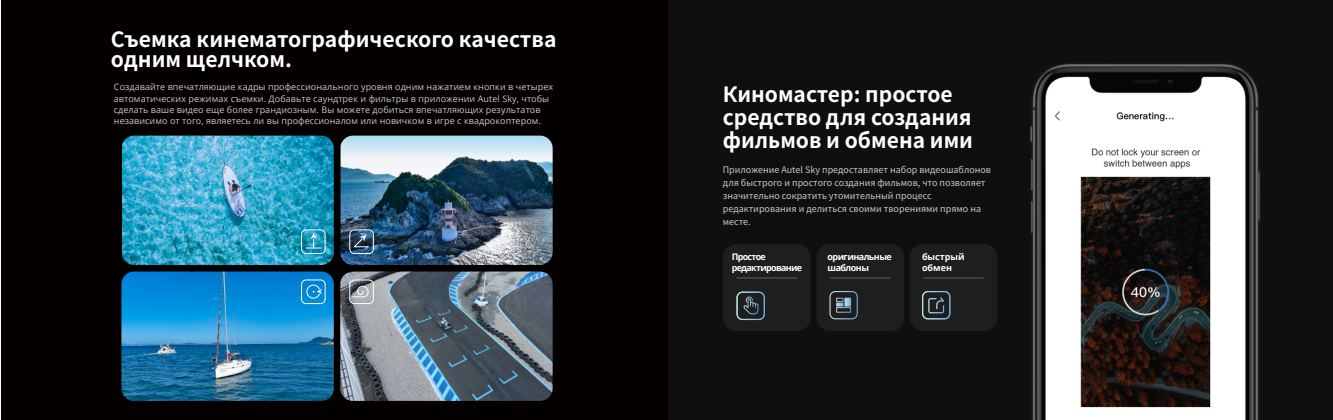
<style>
.page{position:relative;width:1333px;height:420px;background:#fff}
.page>*{position:absolute;margin:0;border:0;box-sizing:border-box;transform-origin:0 0}
.t1{font:700 21px/23px "Source Han Sans CN";color:#fff}
.t2{font:9px/11px "Open Sans";letter-spacing:.01em;color:#c8c9c9}
.t3{font:9px/13px "Source Han Sans CN";color:#c8c9c9}
.t4{font:700 9px/11px "Open Sans";letter-spacing:-.08em;color:#fff}
.t5{font:700 9px/11px "Open Sans";letter-spacing:-.06em;color:#fff}
.t6{font:700 9px/11px "Open Sans";color:#fff}
</style>
<div class="page">
<img style="left:667px;top:1px;width:665px;height:419px">
<div style="left:1px;top:1px;width:666px;height:419px;background:#040000"></div>
<img style="left:122px;top:135px;width:212px;height:130px">
<img style="left:340px;top:135px;width:212px;height:130px">
<img style="left:121px;top:271px;width:213px;height:129px">
<img style="left:340px;top:271px;width:212px;height:129px">
<svg style="left:349px;top:279px;width:25px;height:25px"></svg>
<svg style="left:301px;top:229px;width:24px;height:25px"></svg>
<svg style="left:301px;top:279px;width:24px;height:25px"></svg>
<svg style="left:349px;top:229px;width:25px;height:25px"></svg>
<div style="left:722px;top:244px;width:88px;height:87px;background:#1e1e1e;border-radius:14px"></div>
<hr style="left:736px;top:278px;width:61px;height:1px;background:#fff">
<div style="left:816px;top:244px;width:88px;height:87px;background:#1e1e1e;border-radius:14px"></div>
<div style="left:909px;top:244px;width:88px;height:87px;background:#1e1e1e;border-radius:14px"></div>
<svg style="left:736px;top:291px;width:28px;height:29px"></svg>
<hr style="left:923px;top:278px;width:60px;height:1px;background:#fff">
<svg style="left:922px;top:291px;width:28px;height:28px"></svg>
<hr style="left:830px;top:278px;width:60px;height:1px;background:#fff">
<svg style="left:829px;top:291px;width:28px;height:28px"></svg>
<h1 class="t1" style="left:111px;top:30px;width:447px;line-height:20px">Съемка кинематографического качества одним щелчком.</h1>
<p class="t2" style="left:114px;top:81px;width:441px">Создавайте впечатляющие кадры профессионального уровня одним нажатием кнопки в четырех автоматических режимах съемки. Добавьте саундтрек и фильтры в приложении Autel Sky, чтобы сделать ваше видео еще более грандиозным. Вы можете добиться впечатляющих результатов независимо от того, являетесь ли вы профессионалом или новичком в игре с квадрокоптером.</p>
<h1 class="t1" style="left:722px;top:83px;width:252px">Киномастер: простое средство для создания фильмов и обмена ими</h1>
<p class="t3" style="left:722px;top:164px;width:270px">Приложение Autel Sky предоставляет набор видеошаблонов для быстрого и простого создания фильмов, что позволяет значительно сократить утомительный процесс редактирования и делиться своими творениями прямо на месте.</p>
<p class="t4" style="left:731px;top:251px;width:72px">Простое редактирование</p>
<p class="t6" style="left:922px;top:251px;width:44px">быстрый обмен</p>
<p class="t5" style="left:827px;top:251px;width:66px">оригинальные шаблоны</p>
</div>
